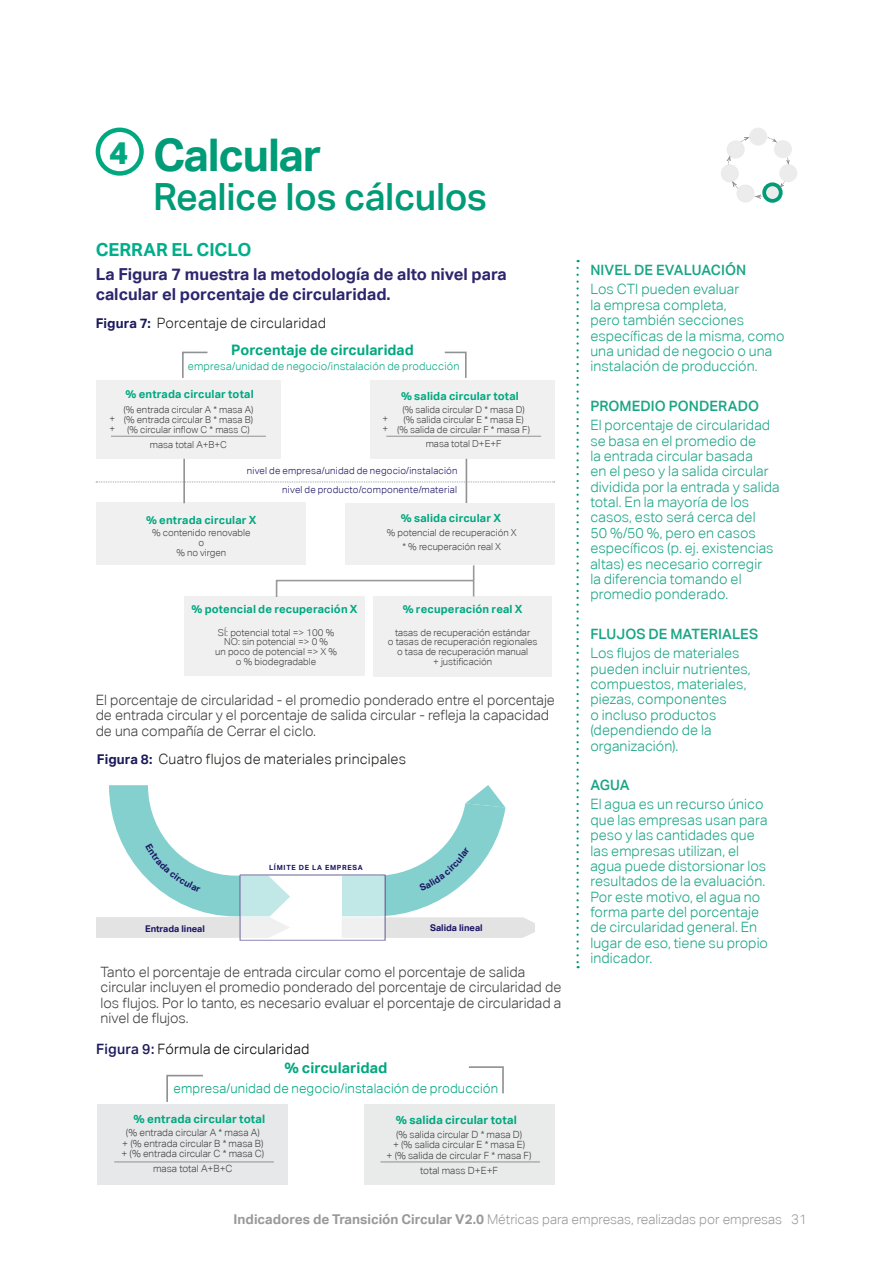
<style>
.page{position:relative;width:893px;height:1263px;background:#fff}
.page>*{position:absolute;margin:0;border:0;box-sizing:border-box;transform-origin:0 0}
.t1{font:700 45px "Aktiv Grotesk";letter-spacing:-.03em;color:#009b77}
.t2{font:500 37.5px "Aktiv Grotesk";letter-spacing:-.01em;color:#009b77}
.t3{font:800 31.5px "Aktiv Grotesk";color:#00a880}
.t4{font:700 18px "Aktiv Grotesk";color:#00ae8a}
.t5{font:700 16.5px/19.5px "Aktiv Grotesk";color:#2c266d}
.t6{font:700 14.85px "Aktiv Grotesk";letter-spacing:.005em;color:#00a880}
.t7{font:700 14.4px "Aktiv Grotesk";letter-spacing:.005em;color:#00a880}
.t8{font:300 14.25px/15.5px "Aktiv Grotesk";letter-spacing:.005em;color:#1aa585}
.t9{font:300 14.25px/15.5px "Aktiv Grotesk";color:#414042}
.t10{font:300 14.25px "Aktiv Grotesk";letter-spacing:.015em;color:#1d1d1b}
.t11{font:500 14.25px "Aktiv Grotesk";letter-spacing:.005em;color:#1aa585}
.t12{font:300 14.25px "Aktiv Grotesk";letter-spacing:.02em;color:#000}
.t13{font:300 13.5px "Aktiv Grotesk";color:#999}
.t14{font:300 13.2px "Aktiv Grotesk";letter-spacing:.01em;color:#00a880}
.t15{font:700 11.55px "Aktiv Grotesk";letter-spacing:.015em;color:#00a880}
.t16{font:700 11.25px "Aktiv Grotesk";letter-spacing:.015em;color:#00a880}
.t17{font:300 10.95px "Aktiv Grotesk";letter-spacing:.015em;color:#00a880}
.t18{font:300 9.9px/10.6px "Aktiv Grotesk";color:#414042;text-align:center}
.t19{font:300 9.6px/9.6px "Aktiv Grotesk";color:#414042;text-align:center}
.t20{font:300 9.6px/19.2px "Aktiv Grotesk";letter-spacing:.02em;color:#1b1464;text-align:right}
.t21{font:700 9.3px "Aktiv Grotesk";color:#1b1464}
.t22{font:700 7.05px "Aktiv Grotesk";letter-spacing:.1em;color:#1b1464}
.s1{font-weight:700;font-size:13.5px;color:#1b1a5b}
.s2{font-weight:500;color:#1b1a5b}
.s3{font-weight:700}
</style>
<div class="page">
<div style="left:96px;top:128px;width:48px;height:48px;border:4px solid #00a880;border-radius:50%"></div>
<div style="left:184px;top:596px;width:180px;height:80px;background:#f0f0f0"></div>
<div style="left:96px;top:380px;width:185px;height:79px;background:#f0f0f0"></div>
<div style="left:374px;top:596px;width:178px;height:81px;background:#f0f0f0"></div>
<div style="left:371px;top:380px;width:184px;height:79px;background:#f0f0f0"></div>
<div style="left:96px;top:502px;width:209px;height:63px;background:#f0f0f0"></div>
<hr style="left:183px;top:459px;width:2px;height:44px;background:#8f9193">
<hr style="left:466px;top:459px;width:1px;height:44px;background:#8f9193">
<svg style="left:182px;top:351px;width:26px;height:27px"></svg>
<svg style="left:444px;top:351px;width:23px;height:27px"></svg>
<svg style="left:275px;top:565px;width:200px;height:34px"></svg>
<svg style="left:96px;top:482px;width:459px;height:1px"></svg>
<div style="left:345px;top:502px;width:210px;height:62px;background:#f0f0f0"></div>
<hr style="left:111px;top:436px;width:155px;height:1px;background:#8f9193">
<hr style="left:386px;top:436px;width:155px;height:1px;background:#8f9193">
<svg style="left:576px;top:268px;width:3px;height:700px"></svg>
<div style="left:98px;top:1104px;width:190px;height:81px;background:#e7e8e9"></div>
<div style="left:364px;top:1104px;width:190px;height:81px;background:#e9eaea"></div>
<svg style="left:166px;top:1074px;width:37px;height:28px"></svg>
<svg style="left:469px;top:1066px;width:35px;height:28px"></svg>
<hr style="left:114px;top:1162px;width:160px;height:1px;background:#8f9193">
<hr style="left:380px;top:1162px;width:160px;height:1px;background:#8f9193">
<div style="left:750px;top:128px;width:16px;height:17px;background:#ecebec;border-radius:50%"></div>
<div style="left:749px;top:128px;width:18px;height:18px;border:2px solid #edecec;border-radius:50%"></div>
<div style="left:774px;top:140px;width:18px;height:18px;border:2px solid #edecec;border-radius:50%"></div>
<div style="left:780px;top:165px;width:16px;height:16px;background:#edecec;border-radius:50%"></div>
<div style="left:779px;top:164px;width:18px;height:18px;border:2px solid #edecec;border-radius:50%"></div>
<div style="left:762px;top:182px;width:21px;height:21px;border:4px solid #009b77;border-radius:50%"></div>
<div style="left:736px;top:185px;width:19px;height:18px;border:2px solid #ecebec;border-radius:50%"></div>
<div style="left:721px;top:165px;width:17px;height:17px;background:#edecec;border-radius:50%"></div>
<div style="left:721px;top:164px;width:18px;height:18px;border:2px solid #ecebec;border-radius:50%"></div>
<svg style="left:725px;top:134px;width:66px;height:66px"></svg>
<svg style="left:342px;top:785px;width:193px;height:153px"></svg>
<svg style="left:97px;top:785px;width:193px;height:153px"></svg>
<h3 class="t3" style="left:110px;top:133px;width:20px">4</h3>
<h1 class="t1" style="left:153px;top:127px;width:170px">Calcular</h1>
<h2 class="t2" style="left:153px;top:174px;width:336px">Realice los cálculos</h2>
<p class="t4" style="left:96px;top:239px;width:157px">CERRAR EL CICLO</p>
<p class="t5" style="left:96px;top:264px;width:413px">La Figura 7 muestra la metodología de alto nivel para calcular el porcentaje de circularidad.</p>
<p class="t10" style="left:96px;top:314px;width:232px"><span class="s1">Figura 7:</span> Porcentaje de circularidad</p>
<p class="t7" style="left:231px;top:341px;width:184px">Porcentaje de circularidad</p>
<p class="t17" style="left:188px;top:360px;width:273px">empresa/unidad de negocio/instalación de producción</p>
<p class="t16" style="left:126px;top:387px;width:130px">% entrada circular total</p>
<p class="t19" style="left:123px;top:404px;width:131px;line-height:10.5px">(% entrada circular A * masa A) (% entrada circular B * masa B) (% circular inflow C * mass C)</p>
<p class="t19" style="left:150px;top:440px;width:79px">masa total A+B+C</p>
<p class="t19" style="left:109px;top:414px;width:7px;text-align:left">+ +</p>
<p class="t19" style="left:382px;top:414px;width:7px;text-align:left">+ +</p>
<p class="t16" style="left:401px;top:389px;width:119px">% salida circular total</p>
<p class="t19" style="left:397px;top:404px;width:134px;line-height:10.5px">(% salida circular D * masa D) (% salida circular E * masa E) (% salida de circular F * masa F)</p>
<p class="t19" style="left:426px;top:439px;width:77px">masa total D+E+F</p>
<p class="t20" style="left:247px;top:461px;width:212px">nivel de empresa/unidad de negocio/instalación nivel de producto/componente/material</p>
<p class="t16" style="left:146px;top:513px;width:112px">% entrada circular X</p>
<p class="t19" style="left:152px;top:528px;width:100px">% contenido renovable o<br>% no virgen</p>
<p class="t16" style="left:401px;top:511px;width:102px">% salida circular X</p>
<p class="t19" style="left:387px;top:525px;width:131px;line-height:14.2px">% potencial de recuperación X * % recuperación real X</p>
<p class="t16" style="left:191px;top:602px;width:168px">% potencial de recuperación X</p>
<p class="t16" style="left:403px;top:602px;width:121px">% recuperación real X</p>
<p class="t19" style="left:215px;top:628px;width:123px">SÍ: potencial total =&gt; 100 %<br>NO: sin potencial =&gt; 0 %<br>un poco de potencial =&gt; X % o % biodegradable</p>
<p class="t19" style="left:388px;top:628px;width:151px">tasas de recuperación estándar<br>o tasas de recuperación regionales o tasa de recuperación manual<br>+ justificación</p>
<p class="t9" style="left:96px;top:692px;width:461px">El porcentaje de circularidad - el promedio ponderado entre el porcentaje de entrada circular y el porcentaje de salida circular - refleja la capacidad de una compañía de Cerrar el ciclo.</p>
<p class="t10" style="left:97px;top:750px;width:311px"><span class="s1">Figura 8:</span> Cuatro flujos de materiales principales</p>
<p class="t22" style="left:269px;top:863px;width:95px">LÍMITE DE LA EMPRESA</p>
<p class="t21" style="left:145px;top:923px;width:61px">Entrada lineal</p>
<p class="t21" style="left:430px;top:922px;width:54px">Salida lineal</p>
<p class="t9" style="left:101px;top:964px;width:462px">Tanto el porcentaje de entrada circular como el porcentaje de salida circular incluyen el promedio ponderado del porcentaje de circularidad de los flujos. Por lo tanto, es necesario evaluar el porcentaje de circularidad a nivel de flujos.</p>
<p class="t12" style="left:96px;top:1040px;width:215px"><span class="s2">Figura 9:</span> Fórmula de circularidad</p>
<p class="t6" style="left:284px;top:1059px;width:105px">% circularidad</p>
<p class="t14" style="left:174px;top:1081px;width:326px">empresa/unidad de negocio/instalación de producción</p>
<p class="t15" style="left:134px;top:1112px;width:133px">% entrada circular total</p>
<p class="t15" style="left:396px;top:1113px;width:123px">% salida circular total</p>
<p class="t18" style="left:121px;top:1127px;width:144px">(% entrada circular A * masa A)<br>+ (% entrada circular B * masa B) + (% entrada circular C * masa C)</p>
<p class="t18" style="left:153px;top:1163px;width:81px">masa total A+B+C</p>
<p class="t18" style="left:387px;top:1129px;width:147px">(% salida circular D * masa D)<br>+ (% salida circular E * masa E)<br>+ (% salida de circular F * masa F)</p>
<p class="t18" style="left:420px;top:1165px;width:79px">total mass D+E+F</p>
<p class="t11" style="left:590px;top:261px;width:157px">NIVEL DE EVALUACIÓN</p>
<p class="t8" style="left:590px;top:282px;width:196px">Los CTI pueden evaluar<br>la empresa completa,<br>pero también secciones específicas de la misma, como una unidad de negocio o una instalación de producción.</p>
<p class="t11" style="left:590px;top:397px;width:170px">PROMEDIO PONDERADO</p>
<p class="t8" style="left:590px;top:417px;width:191px">El porcentaje de circularidad se basa en el promedio de<br>la entrada circular basada<br>en el peso y la salida circular dividida por la entrada y salida total. En la mayoría de los casos, esto será cerca del<br>50 %/50 %, pero en casos específicos (p. ej. existencias altas) es necesario corregir<br>la diferencia tomando el promedio ponderado.</p>
<p class="t11" style="left:590px;top:625px;width:169px">FLUJOS DE MATERIALES</p>
<p class="t8" style="left:590px;top:645px;width:162px">Los flujos de materiales pueden incluir nutrientes, compuestos, materiales, piezas, componentes<br>o incluso productos (dependiendo de la organización).</p>
<p class="t11" style="left:590px;top:776px;width:41px">AGUA</p>
<p class="t8" style="left:590px;top:797px;width:179px">El agua es un recurso único que las empresas usan para peso y las cantidades que las empresas utilizan, el agua puede distorsionar los resultados de la evaluación.<br>Por este motivo, el agua no forma parte del porcentaje de circularidad general. En lugar de eso, tiene su propio indicador.</p>
<p class="t13" style="left:234px;top:1212px;width:575px"><span class="s3">Indicadores de Transición Circular V2.0</span> Métricas para empresas, realizadas por empresas 31</p>
</div>
